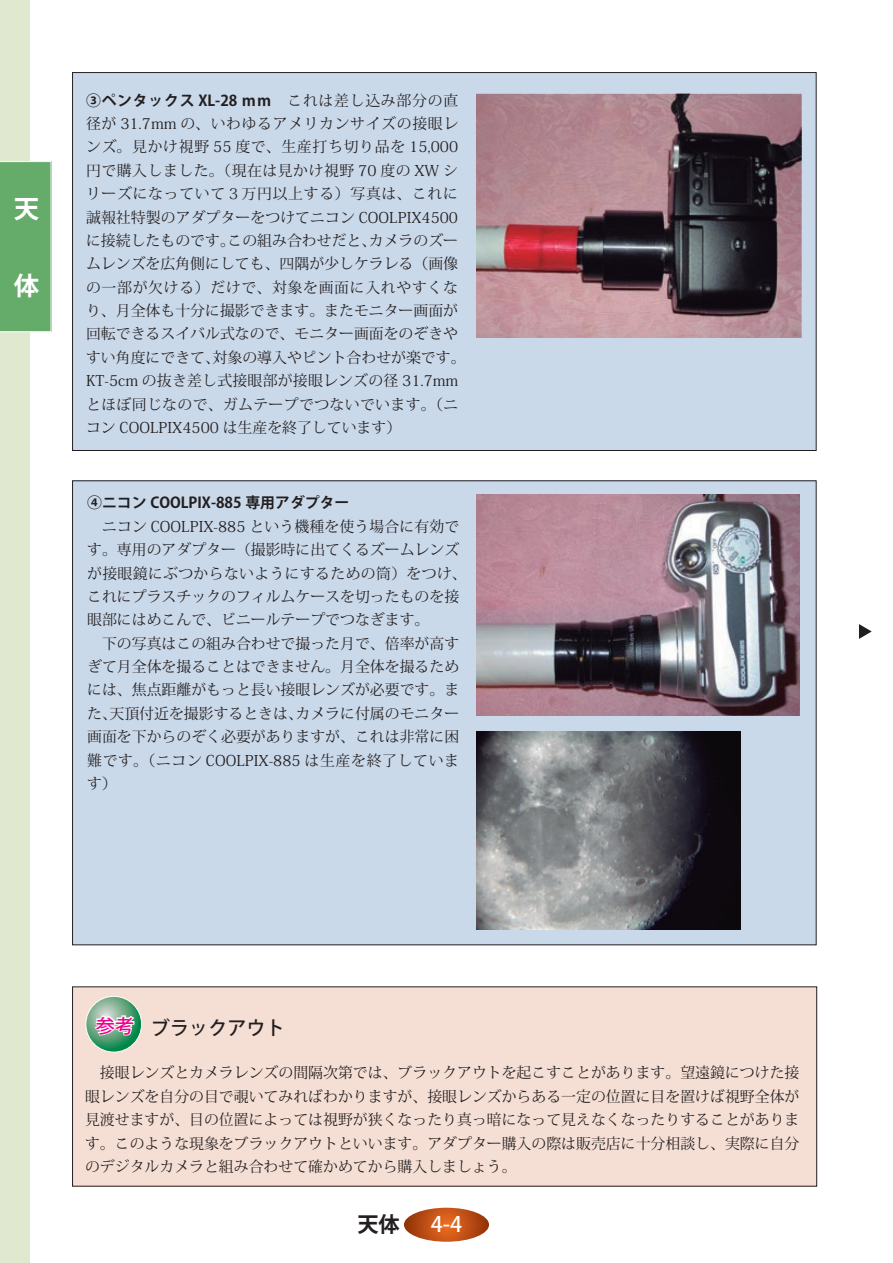
<style>
.page{position:relative;width:893px;height:1263px;background:#fff}
.page>*{position:absolute;margin:0;border:0;box-sizing:border-box;transform-origin:0 0}
.t1{font:700 25.5px "Koz Go Std";color:#fff}
.t2{font:500 21.3px "Koz Go Std";color:#fff}
.t3{font:700 21.3px "Koz Go Std";color:#231f20}
.t4{font:500 19.2px "Koz Go Std";color:#231f20}
.t5{font:14.85px/23.4px "Koz Min Std";color:#231f20}
.t6{font:700 14.85px "Koz Go Std";letter-spacing:.045em;color:#231f20}
.t7{font:700 14.85px "Koz Go Std";color:#231f20}
.s1{font-family:"Koz Min Std";font-weight:400}
.s2{color:#ed028c}
</style>
<div class="page">
<div style="left:0;top:0;width:30px;height:1263px;background:#e1e8d0"></div>
<div style="left:0;top:161px;width:51px;height:171px;background:#65ac6a"></div>
<svg style="left:404px;top:1208px;width:85px;height:34px;background:#c15218"></svg>
<svg style="left:859px;top:624px;width:13px;height:15px"></svg>
<div style="left:73px;top:481px;width:743px;height:464px;background:#cad9ea"></div>
<div style="left:73px;top:73px;width:743px;height:377px;background:#cad9ea"></div>
<div style="left:73px;top:987px;width:744px;height:199px;background:#f5dfd5"></div>
<svg style="left:86px;top:996px;width:56px;height:56px"></svg>
<div style="left:86px;top:996px;width:56px;height:56px;border:1px solid #fff;border-radius:50%"></div>
<svg style="left:92px;top:1014px;width:44px;height:23px"></svg>
<img style="left:476px;top:731px;width:264px;height:198px">
<img style="left:476px;top:495px;width:323px;height:220px">
<img style="left:476px;top:94px;width:326px;height:244px">
<h1 class="t1" style="left:14px;top:192px;width:27px">天</h1>
<h1 class="t1" style="left:14px;top:269px;width:27px">体</h1>
<p class="t6" style="left:86px;top:91px;width:374px">③ペンタックス XL-28 ｍｍ<span class="s1">　これは差し込み部分の直</span></p>
<p class="t5" style="left:86px;top:112px;width:381px">径が 31.7mm の、いわゆるアメリカンサイズの接眼レンズ。見かけ視野 55 度で、生産打ち切り品を 15,000円で購入しました。（現在は見かけ視野 70 度の XW シリーズになっていて３万円以上する）写真は、これに誠報社特製のアダプターをつけてニコン COOLPIX4500に接続したものです。この組み合わせだと、カメラのズームレンズを広角側にしても、四隅が少しケラレる（画像の一部が欠ける）だけで、対象を画面に入れやすくなり、月全体も十分に撮影できます。またモニター画面が回転できるスイバル式なので、モニター画面をのぞきやすい角度にできて、対象の導入やピント合わせが楽です。<br>KT-5cm の抜き差し式接眼部が接眼レンズの径 31.7mmとほぼ同じなので、ガムテープでつないでいます。（ニコン COOLPIX4500 は生産を終了しています）</p>
<p class="t7" style="left:87px;top:493px;width:264px">④ニコン COOLPIX-885 専用アダプター</p>
<p class="t5" style="left:87px;top:515px;width:381px">　ニコン COOLPIX-885 という機種を使う場合に有効です。専用のアダプター（撮影時に出てくるズームレンズが接眼鏡にぶつからないようにするための筒）をつけ、これにプラスチックのフィルムケースを切ったものを接眼部にはめこんで、ビニールテープでつなぎます。<br>　下の写真はこの組み合わせで撮った月で、倍率が高すぎて月全体を撮ることはできません。月全体を撮るためには、焦点距離がもっと長い接眼レンズが必要です。また、天頂付近を撮影するときは、カメラに付属のモニター画面を下からのぞく必要がありますが、これは非常に困難です。（ニコン COOLPIX-885 は生産を終了しています）</p>
<p class="t4" style="left:96px;top:1016px;width:190px"><span class="s2">参考</span> ブラックアウト</p>
<p class="t5" style="left:85px;top:1061px;width:716px;text-align:justify">　接眼レンズとカメラレンズの間隔次第では、ブラックアウトを起こすことがあります。望遠鏡につけた接眼レンズを自分の目で覗いてみればわかりますが、接眼レンズからある一定の位置に目を置けば視野全体が見渡せますが、目の位置によっては視野が狭くなったり真っ暗になって見えなくなったりすることがあります。このような現象をブラックアウトといいます。アダプター購入の際は販売店に十分相談し、実際に自分のデジタルカメラと組み合わせて確かめてから購入しましょう。</p>
<h2 class="t3" style="left:357px;top:1210px;width:44px">天体</h2>
<h2 class="t2" style="left:431px;top:1211px;width:33px">4-4</h2>
</div>
